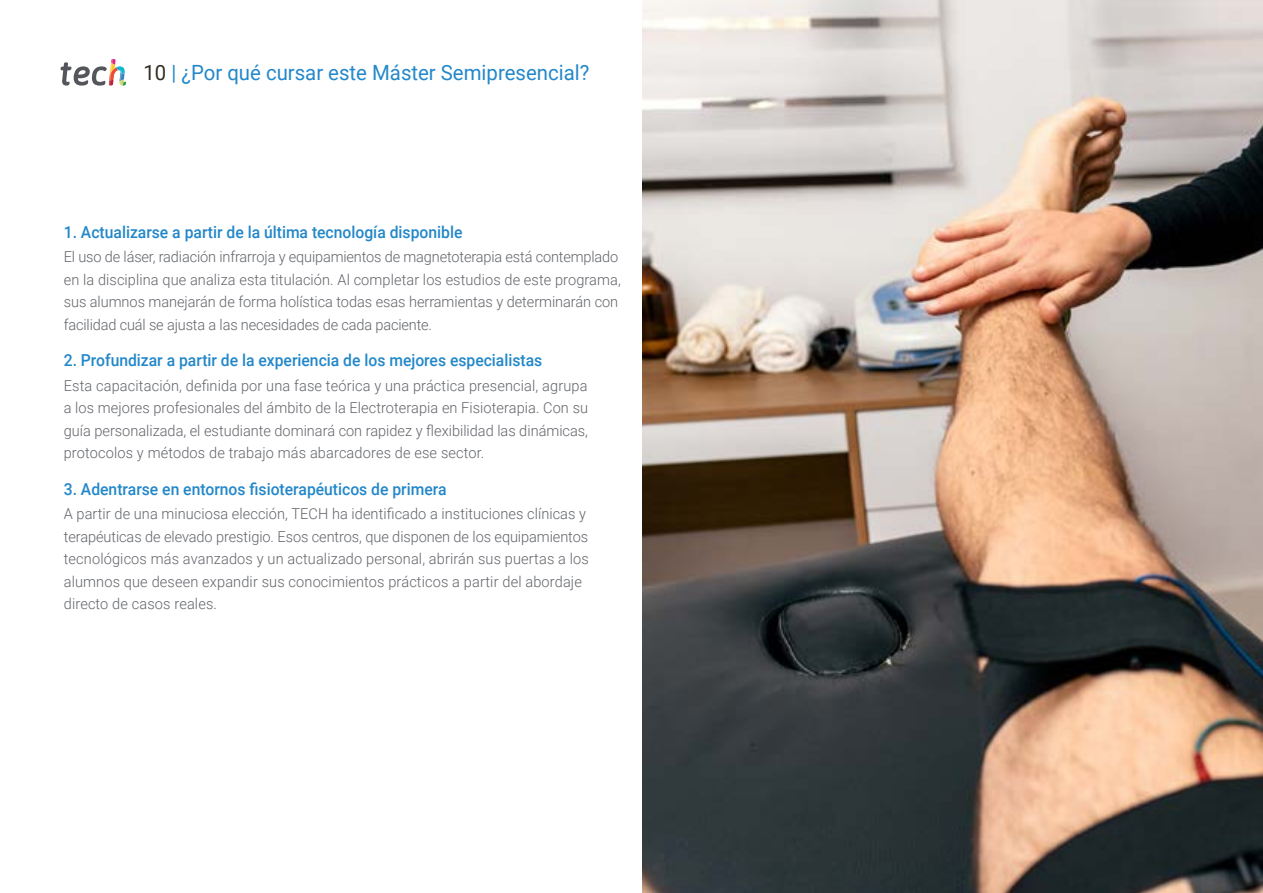
<style>
.page{position:relative;width:1263px;height:893px;background:#fff}
.page>*{position:absolute;margin:0;border:0;box-sizing:border-box;transform-origin:0 0}
.t1{font:21px "Roboto";color:#2488c9}
.t2{font:500 16.5px "Roboto";color:#2287c9;scale:.95 1}
.t3{font:300 15px/22.5px "Roboto";letter-spacing:.005em;color:#61646a}
.s1{color:#312e20}
</style>
<div class="page">
<img style="left:642px;top:0;width:621px;height:893px">
<svg style="left:61px;top:59px;width:65px;height:27px"></svg>
<h1 class="t1" style="left:144px;top:57px;width:447px"><span class="s1">10</span> | ¿Por qué cursar este Máster Semipresencial?</h1>
<p class="t2" style="left:64px;top:220px;width:421px">1. Actualizarse a partir de la última tecnología disponible</p>
<p class="t3" style="left:64px;top:245px;width:558px">El uso de láser, radiación infrarroja y equipamientos de magnetoterapia está contemplado en la disciplina que analiza esta titulación. Al completar los estudios de este programa, sus alumnos manejarán de forma holística todas esas herramientas y determinarán con facilidad cuál se ajusta a las necesidades de cada paciente.</p>
<p class="t2" style="left:64px;top:349px;width:505px">2. Profundizar a partir de la experiencia de los mejores especialistas</p>
<p class="t3" style="left:64px;top:374px;width:526px;text-align:justify">Esta capacitación, definida por una fase teórica y una práctica presencial, agrupa a los mejores profesionales del ámbito de la Electroterapia en Fisioterapia. Con su guía personalizada, el estudiante dominará con rapidez y flexibilidad las dinámicas, protocolos y métodos de trabajo más abarcadores de ese sector.</p>
<p class="t2" style="left:64px;top:477px;width:404px">3. Adentrarse en entornos fisioterapéuticos de primera</p>
<p class="t3" style="left:64px;top:502px;width:527px">A partir de una minuciosa elección, TECH ha identificado a instituciones clínicas y terapéuticas de elevado prestigio. Esos centros, que disponen de los equipamientos tecnológicos más avanzados y un actualizado personal, abrirán sus puertas a los alumnos que deseen expandir sus conocimientos prácticos a partir del abordaje directo de casos reales.</p>
</div>
